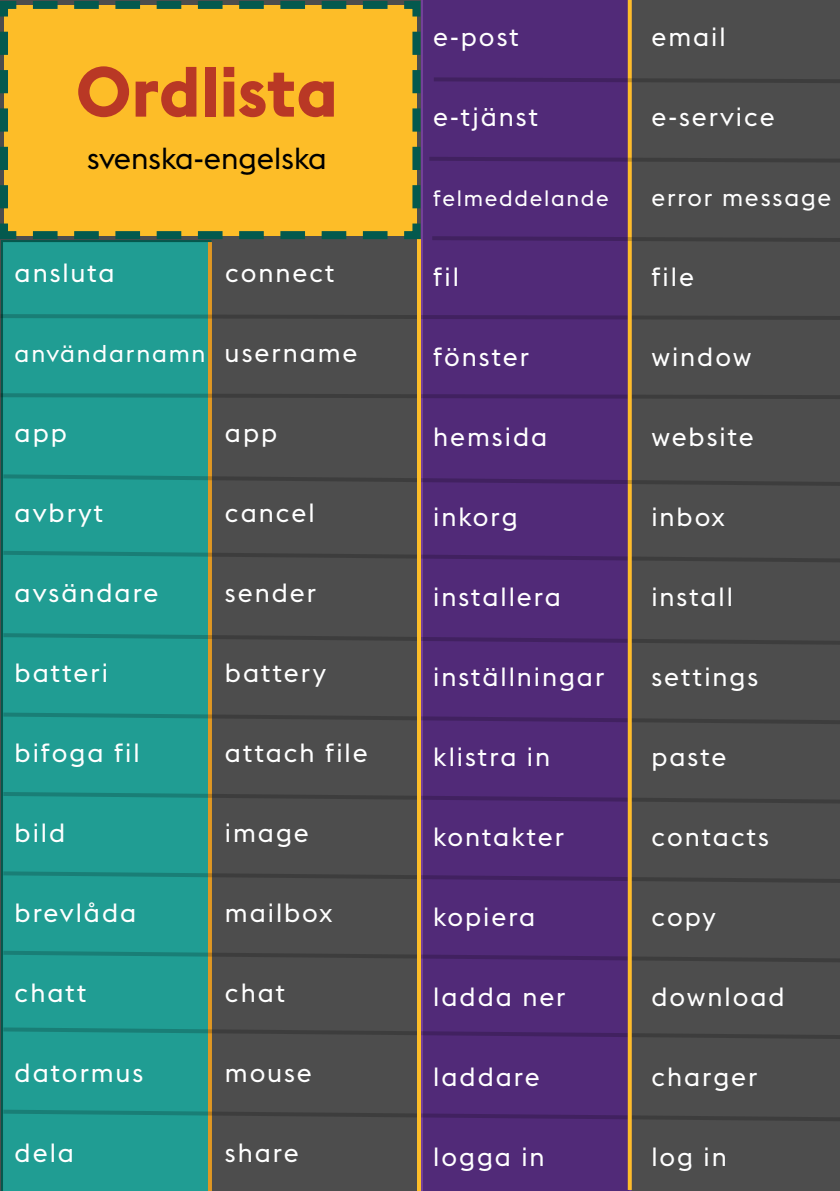
<style>
.page{position:relative;width:840px;height:1191px;background:#fff}
.page>*{position:absolute;margin:0;border:0;box-sizing:border-box;transform-origin:0 0}
.t1{font:700 70px "Stockholm Type";color:#b93825}
.t2{font:30px "Stockholm Type";color:#000}
.t3{font:26px "Stockholm Type";letter-spacing:.075em;color:#fff}
.t4{font:24px "Stockholm Type";letter-spacing:.075em;color:#fff}
.t5{font:22px "Stockholm Type";letter-spacing:.075em;color:#fff}
.s1{font-size:26px}
</style>
<div class="page">
<div style="left:0;top:0;width:839px;height:1191px;background:#4d4d4d"></div>
<div style="left:1px;top:243px;width:207px;height:948px;background:#209d93"></div>
<svg style="left:0;top:1px;width:421px;height:242px;background:#e7b32b"></svg>
<hr style="left:208px;top:242px;width:4px;height:949px;background:#e09723">
<div style="left:421px;top:0;width:210px;height:1191px;background:#512a78"></div>
<svg style="left:1px;top:549px;width:838px;height:15px"></svg>
<svg style="left:1px;top:631px;width:838px;height:16px"></svg>
<svg style="left:1px;top:710px;width:838px;height:16px"></svg>
<svg style="left:1px;top:790px;width:838px;height:15px"></svg>
<svg style="left:1px;top:869px;width:838px;height:16px"></svg>
<svg style="left:1px;top:948px;width:838px;height:16px"></svg>
<svg style="left:1px;top:1025px;width:838px;height:16px"></svg>
<svg style="left:1px;top:1107px;width:838px;height:16px"></svg>
<svg style="left:1px;top:312px;width:838px;height:10px"></svg>
<svg style="left:1px;top:391px;width:838px;height:10px"></svg>
<svg style="left:627px;top:0;width:4px;height:1190px;background:#dba037"></svg>
<svg style="left:430px;top:234px;width:409px;height:10px"></svg>
<svg style="left:1px;top:472px;width:838px;height:16px"></svg>
<svg style="left:427px;top:155px;width:412px;height:10px"></svg>
<svg style="left:431px;top:75px;width:408px;height:10px"></svg>
<hr style="left:417px;top:239px;width:4px;height:952px;background:#fdbd28">
<p class="t3" style="left:433px;top:19px;width:87px">e-post</p>
<p class="t3" style="left:651px;top:19px;width:76px">email</p>
<h2 class="t1" style="left:76px;top:42px;width:263px">Ordlista</h2>
<h2 class="t2" style="left:87px;top:137px;width:241px">svenska-engelska</h2>
<p class="t3" style="left:433px;top:99px;width:106px">e-tjänst</p>
<p class="t3" style="left:651px;top:99px;width:125px">e-service</p>
<p class="t5" style="left:433px;top:183px;width:177px">felmeddelande</p>
<p class="t4" style="left:651px;top:181px;width:181px">error message</p>
<p class="t3" style="left:15px;top:255px;width:102px">ansluta</p>
<p class="t3" style="left:225px;top:255px;width:111px">connect</p>
<p class="t3" style="left:433px;top:259px;width:27px">fil</p>
<p class="t3" style="left:651px;top:259px;width:44px">file</p>
<p class="t4" style="left:15px;top:337px;width:344px">användarnamn <span class="s1">username</span></p>
<p class="t3" style="left:433px;top:339px;width:97px">fönster</p>
<p class="t3" style="left:651px;top:339px;width:101px">window</p>
<p class="t3" style="left:15px;top:415px;width:54px">app</p>
<p class="t3" style="left:225px;top:415px;width:54px">app</p>
<p class="t3" style="left:433px;top:419px;width:115px">hemsida</p>
<p class="t3" style="left:651px;top:419px;width:104px">website</p>
<p class="t3" style="left:15px;top:495px;width:90px">avbryt</p>
<p class="t3" style="left:225px;top:495px;width:91px">cancel</p>
<p class="t3" style="left:433px;top:499px;width:86px">inkorg</p>
<p class="t3" style="left:651px;top:499px;width:75px">inbox</p>
<p class="t3" style="left:15px;top:575px;width:145px">avsändare</p>
<p class="t3" style="left:225px;top:575px;width:93px">sender</p>
<p class="t3" style="left:433px;top:579px;width:129px">installera</p>
<p class="t3" style="left:651px;top:579px;width:83px">install</p>
<p class="t3" style="left:15px;top:655px;width:95px">batteri</p>
<p class="t3" style="left:225px;top:655px;width:103px">battery</p>
<p class="t3" style="left:433px;top:659px;width:172px">inställningar</p>
<p class="t3" style="left:651px;top:659px;width:108px">settings</p>
<p class="t3" style="left:15px;top:735px;width:126px">bifoga fil</p>
<p class="t3" style="left:225px;top:735px;width:144px">attach file</p>
<p class="t3" style="left:433px;top:739px;width:118px">klistra in</p>
<p class="t3" style="left:651px;top:739px;width:77px">paste</p>
<p class="t3" style="left:15px;top:815px;width:52px">bild</p>
<p class="t3" style="left:225px;top:815px;width:85px">image</p>
<p class="t3" style="left:433px;top:819px;width:132px">kontakter</p>
<p class="t3" style="left:651px;top:819px;width:119px">contacts</p>
<p class="t3" style="left:15px;top:895px;width:123px">brevlåda</p>
<p class="t3" style="left:225px;top:895px;width:109px">mailbox</p>
<p class="t3" style="left:433px;top:899px;width:104px">kopiera</p>
<p class="t3" style="left:651px;top:899px;width:66px">copy</p>
<p class="t3" style="left:15px;top:975px;width:73px">chatt</p>
<p class="t3" style="left:225px;top:975px;width:62px">chat</p>
<p class="t3" style="left:433px;top:979px;width:134px">ladda ner</p>
<p class="t3" style="left:651px;top:979px;width:135px">download</p>
<p class="t3" style="left:15px;top:1055px;width:130px">datormus</p>
<p class="t3" style="left:225px;top:1055px;width:88px">mouse</p>
<p class="t3" style="left:433px;top:1059px;width:108px">laddare</p>
<p class="t3" style="left:651px;top:1059px;width:108px">charger</p>
<p class="t3" style="left:15px;top:1135px;width:61px">dela</p>
<p class="t3" style="left:225px;top:1135px;width:75px">share</p>
<p class="t3" style="left:433px;top:1139px;width:113px">logga in</p>
<p class="t3" style="left:651px;top:1139px;width:77px">log in</p>
</div>
